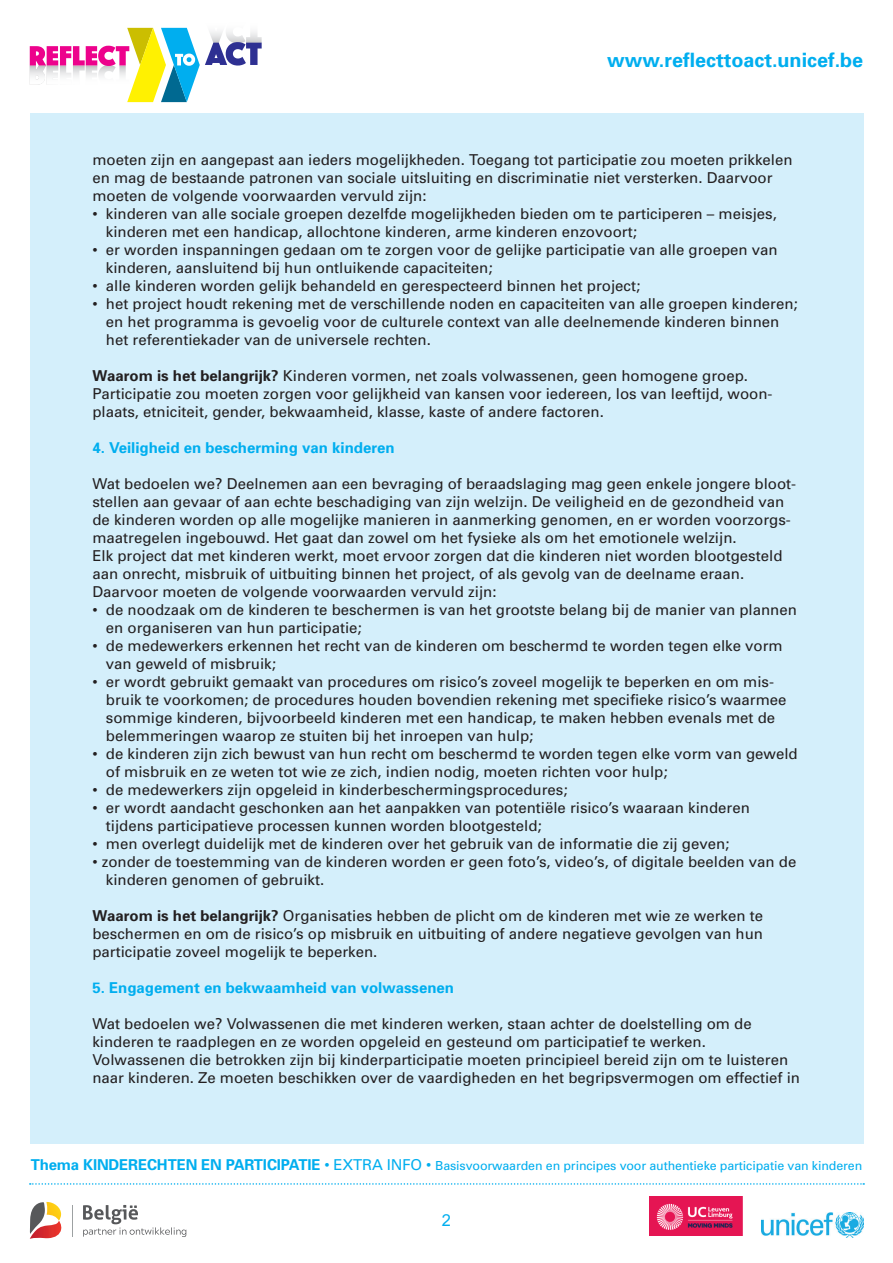
<style>
.page{position:relative;width:893px;height:1263px;background:#fff}
.page>*{position:absolute;margin:0;border:0;box-sizing:border-box;transform-origin:0 0}
.t1{font:700 19.8px "Univers";color:#00aeef}
.t2{font:16.5px "Arial";color:#00aeef}
.t3{font:15px/18px "Univers";color:#231f20}
.t4{font:700 15px "Univers";color:#00aeef}
.t5{font:12.45px "Univers";letter-spacing:-.01em;color:#00aeef}
.s1{font-weight:700}
.s2{font-weight:700;font-size:15px}
.s3{font-size:15px}
</style>
<div class="page">
<svg style="left:30px;top:27px;width:232px;height:75px"></svg>
<div style="left:30px;top:113px;width:833px;height:1031px;background:#d4effb"></div>
<img style="left:761px;top:1212px;width:102px;height:25px">
<svg style="left:83px;top:1205px;width:103px;height:32px"></svg>
<hr style="left:72px;top:1205px;width:1px;height:32px;background:#9da1a2">
<svg style="left:30px;top:1202px;width:32px;height:37px"></svg>
<svg style="left:30px;top:1183px;width:834px;height:2px"></svg>
<img style="left:650px;top:1196px;width:93px;height:39px">
<h1 class="t1" style="left:607px;top:48px;width:257px">www.reflecttoact.unicef.be</h1>
<p class="t3" style="left:92px;top:151px;width:702px">moeten zijn en aangepast aan ieders mogelijkheden. Toegang tot participatie zou moeten prikkelen en mag de bestaande patronen van sociale uitsluiting en discriminatie niet versterken. Daarvoor moeten de volgende voorwaarden vervuld zijn:</p>
<p class="t3" style="left:106px;top:205px;width:673px;text-indent:-13px">• kinderen van alle sociale groepen dezelfde mogelijkheden bieden om te participeren – meisjes, kinderen met een handicap, allochtone kinderen, arme kinderen enzovoort;</p>
<p class="t3" style="left:106px;top:241px;width:673px;text-indent:-13px">• er worden inspanningen gedaan om te zorgen voor de gelijke participatie van alle groepen van kinderen, aansluitend bij hun ontluikende capaciteiten;</p>
<p class="t3" style="left:92px;top:277px;width:549px">• alle kinderen worden gelijk behandeld en gerespecteerd binnen het project;</p>
<p class="t3" style="left:106px;top:295px;width:693px;text-indent:-13px">• het project houdt rekening met de verschillende noden en capaciteiten van alle groepen kinderen; en het programma is gevoelig voor de culturele context van alle deelnemende kinderen binnen het referentiekader van de universele rechten.</p>
<p class="t3" style="left:92px;top:367px;width:682px"><span class="s1">Waarom is het belangrijk?</span> Kinderen vormen, net zoals volwassenen, geen homogene groep.<br>Participatie zou moeten zorgen voor gelijkheid van kansen voor iedereen, los van leeftijd, woon&shy;plaats, etniciteit, gender, bekwaamheid, klasse, kaste of andere factoren.</p>
<p class="t4" style="left:92px;top:438px;width:304px">4. Veiligheid en bescherming van kinderen</p>
<p class="t3" style="left:92px;top:475px;width:705px">Wat bedoelen we? Deelnemen aan een bevraging of beraadslaging mag geen enkele jongere bloot&shy;stellen aan gevaar of aan echte beschadiging van zijn welzijn. De veiligheid en de gezondheid van de kinderen worden op alle mogelijke manieren in aanmerking genomen, en er worden voorzorgs&shy;maatregelen ingebouwd. Het gaat dan zowel om het fysieke als om het emotionele welzijn.<br>Elk project dat met kinderen werkt, moet ervoor zorgen dat die kinderen niet worden blootgesteld aan onrecht, misbruik of uitbuiting binnen het project, of als gevolg van de deelname eraan.<br>Daarvoor moeten de volgende voorwaarden vervuld zijn:</p>
<p class="t3" style="left:106px;top:601px;width:692px;text-indent:-13px">• de noodzaak om de kinderen te beschermen is van het grootste belang bij de manier van plannen en organiseren van hun participatie;</p>
<p class="t3" style="left:106px;top:637px;width:678px;text-indent:-13px">• de medewerkers erkennen het recht van de kinderen om beschermd te worden tegen elke vorm van geweld of misbruik;</p>
<p class="t3" style="left:106px;top:673px;width:682px;text-indent:-13px">• er wordt gebruikt gemaakt van procedures om risico’s zoveel mogelijk te beperken en om mis&shy;bruik te voorkomen; de procedures houden bovendien rekening met specifieke risico’s waarmee sommige kinderen, bijvoorbeeld kinderen met een handicap, te maken hebben evenals met de belemmeringen waarop ze stuiten bij het inroepen van hulp;</p>
<p class="t3" style="left:106px;top:745px;width:693px;text-indent:-13px">• de kinderen zijn zich bewust van hun recht om beschermd te worden tegen elke vorm van geweld of misbruik en ze weten tot wie ze zich, indien nodig, moeten richten voor hulp;</p>
<p class="t3" style="left:92px;top:781px;width:477px">• de medewerkers zijn opgeleid in kinderbeschermingsprocedures;</p>
<p class="t3" style="left:106px;top:799px;width:646px;text-indent:-13px">• er wordt aandacht geschonken aan het aanpakken van potentiële risico’s waaraan kinderen tijdens participatieve processen kunnen worden blootgesteld;</p>
<p class="t3" style="left:92px;top:835px;width:638px">• men overlegt duidelijk met de kinderen over het gebruik van de informatie die zij geven;</p>
<p class="t3" style="left:106px;top:853px;width:692px;text-indent:-13px">• zonder de toestemming van de kinderen worden er geen foto’s, video’s, of digitale beelden van de kinderen genomen of gebruikt.</p>
<p class="t3" style="left:92px;top:907px;width:672px;text-align:justify"><span class="s1">Waarom is het belangrijk?</span> Organisaties hebben de plicht om de kinderen met wie ze werken te beschermen en om de risico’s op misbruik en uitbuiting of andere negatieve gevolgen van hun participatie zoveel mogelijk te beperken.</p>
<p class="t4" style="left:92px;top:978px;width:363px">5. Engagement en bekwaamheid van volwassenen</p>
<p class="t3" style="left:92px;top:1015px;width:709px">Wat bedoelen we? Volwassenen die met kinderen werken, staan achter de doelstelling om de kinderen te raadplegen en ze worden opgeleid en gesteund om participatief te werken.<br>Volwassenen die betrokken zijn bij kinderparticipatie moeten principieel bereid zijn om te luisteren naar kinderen. Ze moeten beschikken over de vaardigheden en het begripsvermogen om effectief in</p>
<p class="t5" style="left:31px;top:1158px;width:833px"><span class="s2">Thema KINDERECHTEN EN PARTICIPATIE</span> <span class="s3">• EXTRA INFO •</span> Basisvoorwaarden en principes voor authentieke participatie van kinderen</p>
<p class="t2" style="left:442px;top:1209px;width:11px">2</p>
</div>
